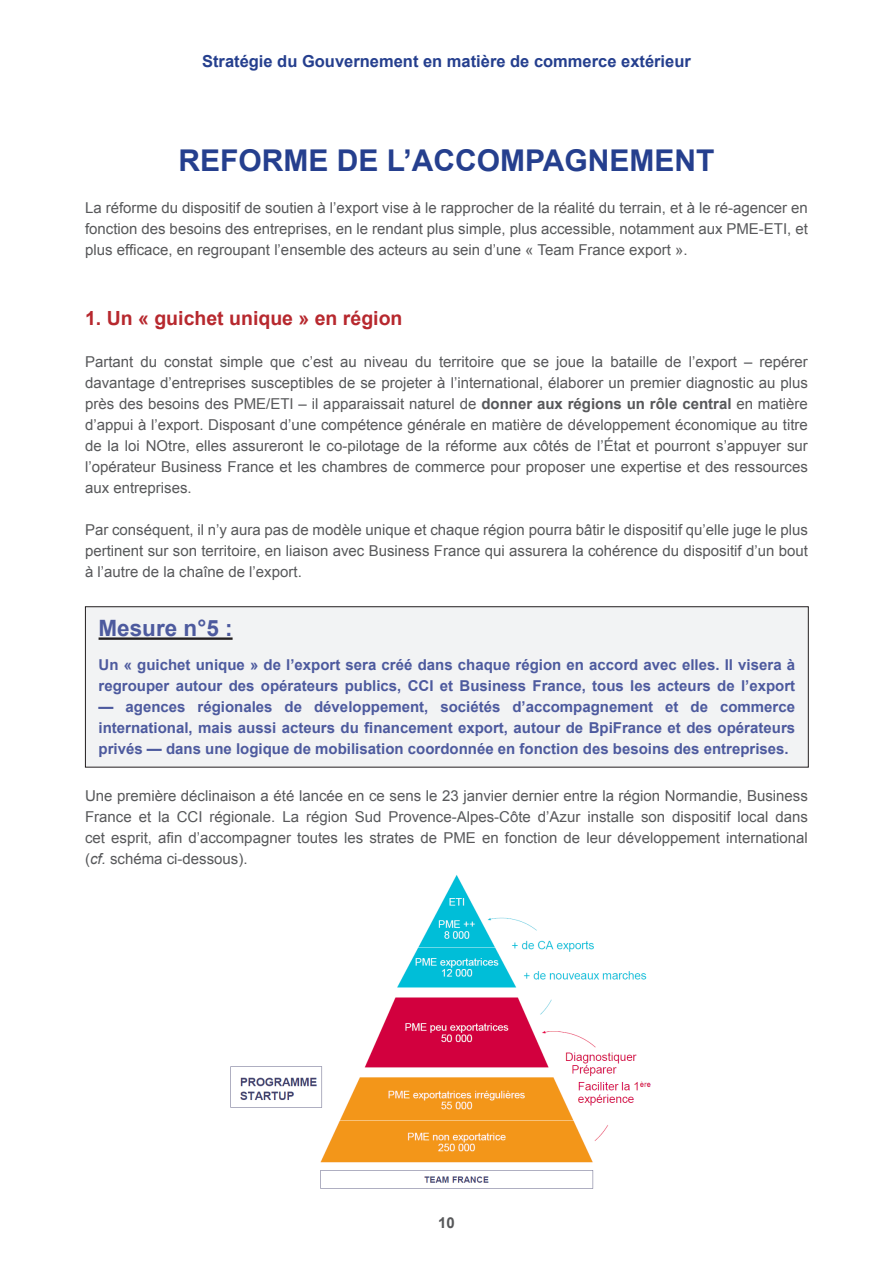
<style>
.page{position:relative;width:893px;height:1263px;background:#fff}
.page>*{position:absolute;margin:0;border:0;box-sizing:border-box;transform-origin:0 0}
.t1{font:700 30px "Arial";color:#253f8e}
.t2{font:700 22.5px "Arial";color:#4d5a9e}
.t3{font:700 19.5px "Arial";color:#b7282e}
.t4{font:700 16.5px "Arial";color:#253f8e}
.t5{font:15px/21px "Arial";color:#57585a;text-align:justify}
.t6{font:700 15px/21px "Arial";color:#4d5a9e}
.t7{font:700 15px "Arial";color:#57585a}
.s1{font-weight:700}
.s2{font-style:italic}
</style>
<div class="page">
<div style="left:85px;top:607px;width:723px;height:160px;background:#f2f3f4"></div>
<hr style="left:99px;top:637px;width:134px;height:3px;background:#231f20">
<div style="left:85px;top:606px;width:724px;height:161px;border:1px solid #231f20"></div>
<img style="left:230px;top:875px;width:421px;height:314px">
<p class="t4" style="left:202px;top:51px;width:490px">Stratégie du Gouvernement en matière de commerce extérieur</p>
<h1 class="t1" style="left:178px;top:140px;width:538px">REFORME DE L’ACCOMPAGNEMENT</h1>
<p class="t5" style="left:85px;top:197px;width:724px">La réforme du dispositif de soutien à l’export vise à le rapprocher de la réalité du terrain, et à le ré‑agencer en fonction des besoins des entreprises, en le rendant plus simple, plus accessible, notamment aux PME-ETI, et plus efficace, en regroupant l’ensemble des acteurs au sein d’une « Team France export ».</p>
<h3 class="t3" style="left:85px;top:305px;width:319px">1. Un « guichet unique » en région</h3>
<p class="t5" style="left:85px;top:352px;width:724px">Partant du constat simple que c’est au niveau du territoire que se joue la bataille de l’export – repérer davantage d’entreprises susceptibles de se projeter à l’international, élaborer un premier diagnostic au plus près des besoins des PME/ETI – il apparaissait naturel de <span class="s1">donner aux régions un rôle central</span> en matière d’appui à l’export. Disposant d’une compétence générale en matière de développement économique au titre de la loi NOtre, elles assureront le co-pilotage de la réforme aux côtés de l’État et pourront s’appuyer sur l’opérateur Business France et les chambres de commerce pour proposer une expertise et des ressources aux entreprises.</p>
<p class="t5" style="left:85px;top:520px;width:724px">Par conséquent, il n’y aura pas de modèle unique et chaque région pourra bâtir le dispositif qu’elle juge le plus pertinent sur son territoire, en liaison avec Business France qui assurera la cohérence du dispositif d’un bout à l’autre de la chaîne de l’export.</p>
<h2 class="t2" style="left:99px;top:613px;width:136px">Mesure n°5 :</h2>
<p class="t6" style="left:99px;top:655px;width:698px">Un « guichet unique » de l’export sera créé dans chaque région en accord avec elles. Il visera à regrouper autour des opérateurs publics, CCI et Business France, tous les acteurs de l’export</p>
<p class="t6" style="left:99px;top:697px;width:698px;text-align:justify">— agences régionales de développement, sociétés d’accompagnement et de commerce international, mais aussi acteurs du financement export, autour de BpiFrance et des opérateurs privés — dans une logique de mobilisation coordonnée en fonction des besoins des entreprises.</p>
<p class="t5" style="left:85px;top:786px;width:724px">Une première déclinaison a été lancée en ce sens le 23 janvier dernier entre la région Normandie, Business France et la CCI régionale. La région Sud Provence-Alpes-Côte d’Azur installe son dispositif local dans cet esprit, afin d’accompagner toutes les strates de PME en fonction de leur développement international (<span class="s2">cf.</span> schéma ci-dessous).</p>
<p class="t7" style="left:438px;top:1213px;width:18px">10</p>
</div>
